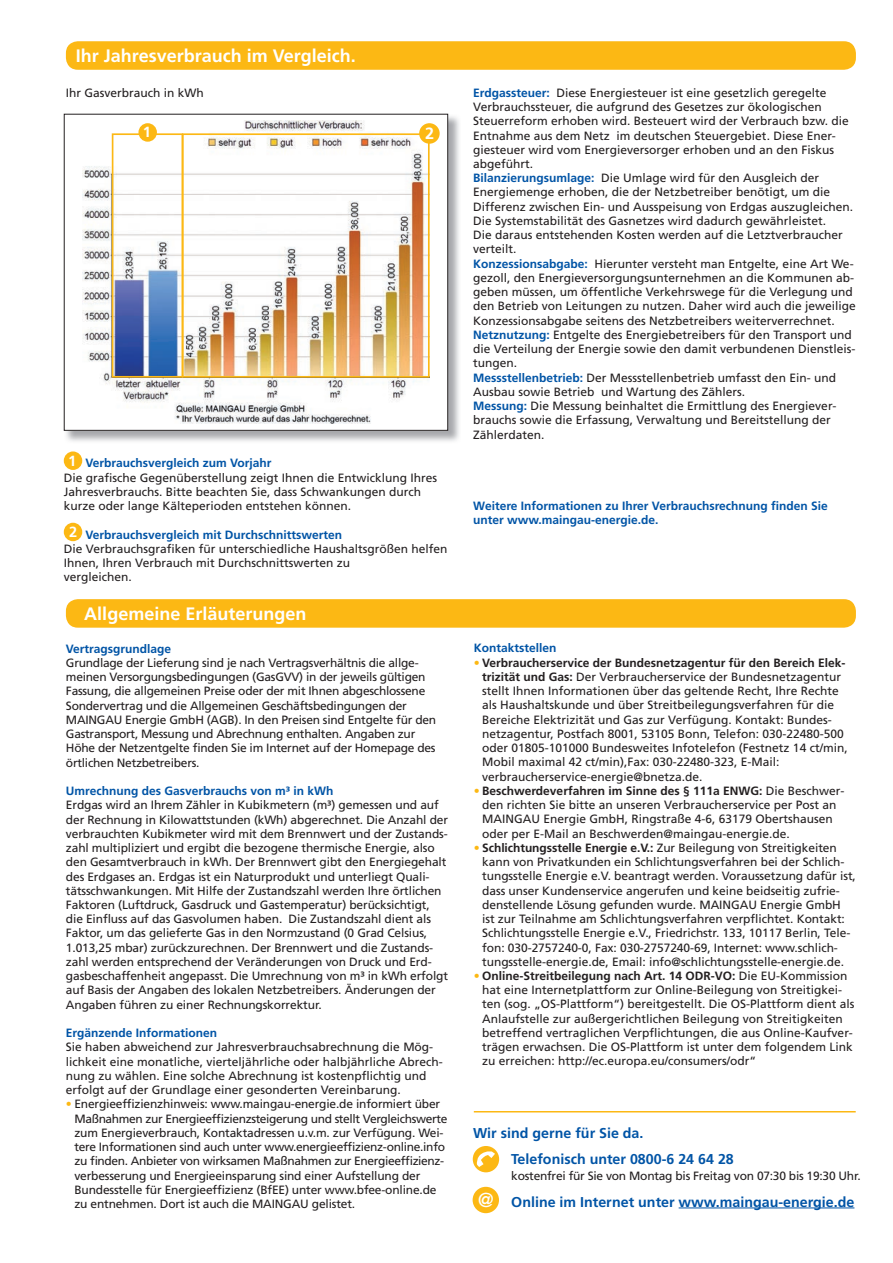
<style>
.page{position:relative;width:893px;height:1263px;background:#fff}
.page>*{position:absolute;margin:0;border:0;box-sizing:border-box;transform-origin:0 0}
.t1{font:20.25px "Frutiger";color:#fff}
.t2{font:700 18px "Frutiger";color:#fff}
.t3{font:700 16.35px "Frutiger";color:#fff}
.t4{font:700 14.7px "Frutiger";color:#fff}
.t5{font:700 14.25px/26.2px "Frutiger";color:#0154a6}
.t6{font:12px/14.2px "Frutiger";color:#231f20}
.t7{font:12px/14.2px "Frutiger";letter-spacing:-.02em;color:#231f20}
.t8{font:700 12px/14.2px "Frutiger";color:#0154a6}
.s1{font-weight:700;font-size:14.7px;color:#fff}
.s2{font-weight:700;color:#0154a6}
.s3{color:#fcb814}
.s4{font-weight:700}
</style>
<div class="page">
<div style="left:66px;top:41px;width:790px;height:29px;background:#fcb814;border-radius:12px"></div>
<div style="left:64px;top:451px;width:18px;height:19px;background:#fcb814;border-radius:50%"></div>
<div style="left:64px;top:523px;width:18px;height:18px;background:#fcb814;border-radius:50%"></div>
<div style="left:66px;top:599px;width:790px;height:29px;background:#fcb814;border-radius:12px"></div>
<img style="left:66px;top:114px;width:393px;height:327px">
<div style="left:64px;top:114px;width:384px;height:316px;background:#fff"></div>
<img style="left:83px;top:121px;width:344px;height:303px">
<div style="left:64px;top:114px;width:384px;height:317px;border:1px solid #231f20"></div>
<div style="left:182px;top:133px;width:248px;height:245px;border:2px solid #fcb814"></div>
<div style="left:419px;top:123px;width:21px;height:21px;background:#fcb814;border-radius:50%"></div>
<div style="left:473px;top:1146px;width:26px;height:26px;background:#fcb814;border-radius:50%"></div>
<svg style="left:477px;top:1151px;width:18px;height:16px"></svg>
<div style="left:473px;top:1187px;width:26px;height:26px;background:#fcb814;border-radius:50%"></div>
<hr style="left:679px;top:1207px;width:175px;height:1px;background:#0154a6">
<hr style="left:474px;top:1111px;width:382px;height:1px;background:#fcb814">
<div style="left:112px;top:133px;width:71px;height:245px;border:2px solid #fcb814"></div>
<div style="left:138px;top:123px;width:19px;height:19px;background:#fcb814;border-radius:50%"></div>
<h2 class="t2" style="left:76px;top:45px;width:281px">Ihr Jahresverbrauch im Vergleich.</h2>
<p class="t6" style="left:66px;top:85px;width:140px">Ihr Gasverbrauch in kWh</p>
<p class="t4" style="left:143px;top:124px;width:10px">1</p>
<h3 class="t3" style="left:425px;top:124px;width:11px">2</h3>
<p class="t6" style="left:64px;top:456px;width:375px;text-indent:4px"><span class="s1">1</span> <span class="s2">Verbrauchsvergleich zum Vorjahr<br></span>Die grafische Gegenüberstellung zeigt Ihnen die Entwicklung Ihres Jahresverbrauchs. Bitte beachten Sie, dass Schwankungen durch kurze oder lange Kälteperioden entstehen können.</p>
<p class="t6" style="left:64px;top:527px;width:385px;text-indent:6px"><span class="s1">2</span> <span class="s2">Verbrauchsvergleich mit Durchschnittswerten<br></span>Die Verbrauchsgrafiken für unterschiedliche Haushaltsgrößen helfen Ihnen, Ihren Verbrauch mit Durchschnittswerten zu<br>vergleichen.</p>
<h2 class="t2" style="left:84px;top:603px;width:224px">Allgemeine Erläuterungen</h2>
<p class="t8" style="left:66px;top:641px;width:107px">Vertragsgrundlage</p>
<p class="t7" style="left:66px;top:655px;width:372px">Grundlage der Lieferung sind je nach Vertragsverhältnis die allge&shy;meinen Versorgungsbedingungen (GasGVV) in der jeweils gültigen Fassung, die allgemeinen Preise oder der mit Ihnen abgeschlossene Sondervertrag und die Allgemeinen Geschäftsbedingungen der MAINGAU Energie GmbH (AGB). In den Preisen sind Entgelte für den Gastransport, Messung und Abrechnung enthalten. Angaben zur Höhe der Netzentgelte finden Sie im Internet auf der Homepage des örtlichen Netzbetreibers.</p>
<p class="t8" style="left:66px;top:784px;width:269px">Umrechnung des Gasverbrauchs von m³ in kWh</p>
<p class="t6" style="left:66px;top:798px;width:384px">Erdgas wird an Ihrem Zähler in Kubikmetern (m³) gemessen und auf der Rechnung in Kilowattstunden (kWh) abgerechnet. Die Anzahl der verbrauchten Kubikmeter wird mit dem Brennwert und der Zustands&shy;zahl multipliziert und ergibt die bezogene thermische Energie, also den Gesamtverbrauch in kWh. Der Brennwert gibt den Energiegehalt des Erdgases an. Erdgas ist ein Naturprodukt und unterliegt Quali&shy;tätsschwankungen. Mit Hilfe der Zustandszahl werden Ihre örtlichen Faktoren (Luftdruck, Gasdruck und Gastemperatur) berücksichtigt, die Einfluss auf das Gasvolumen haben. Die Zustandszahl dient als Faktor, um das gelieferte Gas in den Normzustand (0 Grad Celsius, 1.013,25 mbar) zurückzurechnen. Der Brennwert und die Zustands&shy;zahl werden entsprechend der Veränderungen von Druck und Erd&shy;gasbeschaffenheit angepasst. Die Umrechnung von m³ in kWh erfolgt auf Basis der Angaben des lokalen Netzbetreibers. Änderungen der Angaben führen zu einer Rechnungskorrektur.</p>
<p class="t8" style="left:66px;top:1026px;width:153px">Ergänzende Informationen</p>
<p class="t6" style="left:66px;top:1040px;width:378px">Sie haben abweichend zur Jahresverbrauchsabrechnung die Mög&shy;lichkeit eine monatliche, vierteljährliche oder halbjährliche Abrech&shy;nung zu wählen. Eine solche Abrechnung ist kostenpflichtig und erfolgt auf der Grundlage einer gesonderten Vereinbarung.</p>
<p class="t6" style="left:74px;top:1097px;width:375px;text-indent:-9px"><span class="s3">•</span> Energieeffizienzhinweis: www.maingau-energie.de informiert über Maßnahmen zur Energieeffizienzsteigerung und stellt Vergleichswerte zum Energieverbrauch, Kontaktadressen u.v.m. zur Verfügung. Wei&shy;tere Informationen sind auch unter www.energieeffizienz-online.info zu finden. Anbieter von wirksamen Maßnahmen zur Energieeffizienz&shy;verbesserung und Energieeinsparung sind einer Aufstellung der Bundesstelle für Energieeffizienz (BfEE) unter www.bfee-online.de zu entnehmen. Dort ist auch die MAINGAU gelistet.</p>
<p class="t6" style="left:473px;top:85px;width:384px"><span class="s2">Erdgassteuer:</span> Diese Energiesteuer ist eine gesetzlich geregelte Verbrauchssteuer, die aufgrund des Gesetzes zur ökologischen Steuerreform erhoben wird. Besteuert wird der Verbrauch bzw. die Entnahme aus dem Netz im deutschen Steuergebiet. Diese Ener&shy;giesteuer wird vom Energieversorger erhoben und an den Fiskus abgeführt.<br><span class="s2">Bilanzierungsumlage:</span> Die Umlage wird für den Ausgleich der Energiemenge erhoben, die der Netzbetreiber benötigt, um die Differenz zwischen Ein- und Ausspeisung von Erdgas auszugleichen.<br>Die Systemstabilität des Gasnetzes wird dadurch gewährleistet.<br>Die daraus entstehenden Kosten werden auf die Letztverbraucher verteilt.<br><span class="s2">Konzessionsabgabe:</span> Hierunter versteht man Entgelte, eine Art We&shy;gezoll, den Energieversorgungsunternehmen an die Kommunen ab&shy;geben müssen, um öffentliche Verkehrswege für die Verlegung und den Betrieb von Leitungen zu nutzen. Daher wird auch die jeweilige Konzessionsabgabe seitens des Netzbetreibers weiterverrechnet.<br><span class="s2">Netznutzung:</span> Entgelte des Energiebetreibers für den Transport und die Verteilung der Energie sowie den damit verbundenen Dienstleis&shy;tungen.<br><span class="s2">Messstellenbetrieb:</span> Der Messstellenbetrieb umfasst den Ein- und Ausbau sowie Betrieb und Wartung des Zählers.<br><span class="s2">Messung:</span> Die Messung beinhaltet die Ermittlung des Energiever&shy;brauchs sowie die Erfassung, Verwaltung und Bereitstellung der Zählerdaten.</p>
<p class="t8" style="left:473px;top:498px;width:356px">Weitere Informationen zu Ihrer Verbrauchsrechnung finden Sie unter www.maingau-energie.de.</p>
<p class="t8" style="left:474px;top:641px;width:84px">Kontaktstellen</p>
<p class="t6" style="left:482px;top:655px;width:367px;text-indent:-9px"><span class="s3">•</span> <span class="s4">Verbraucherservice der Bundesnetzagentur für den Bereich Elek&shy;trizität und Gas:</span> Der Verbraucherservice der Bundesnetzagentur stellt Ihnen Informationen über das geltende Recht, Ihre Rechte als Haushaltskunde und über Streitbeilegungsverfahren für die Bereiche Elektrizität und Gas zur Verfügung. Kontakt: Bundes&shy;netzagentur, Postfach 8001, 53105 Bonn, Telefon: 030-22480-500 oder 01805-101000 Bundesweites Infotelefon (Festnetz 14 ct/min, Mobil maximal 42 ct/min),Fax: 030-22480-323, E-Mail: verbraucherservice-energie@bnetza.de.</p>
<p class="t6" style="left:482px;top:783px;width:364px;text-indent:-9px"><span class="s3">•</span> <span class="s4">Beschwerdeverfahren im Sinne des § 111a ENWG:</span> Die Beschwer&shy;den richten Sie bitte an unseren Verbraucherservice per Post an MAINGAU Energie GmbH, Ringstraße 4-6, 63179 Obertshausen oder per E-Mail an Beschwerden@maingau-energie.de.</p>
<p class="t6" style="left:482px;top:840px;width:375px;text-indent:-9px"><span class="s3">•</span> <span class="s4">Schlichtungsstelle Energie e.V.:</span> Zur Beilegung von Streitigkeiten kann von Privatkunden ein Schlichtungsverfahren bei der Schlich&shy;tungsstelle Energie e.V. beantragt werden. Voraussetzung dafür ist, dass unser Kundenservice angerufen und keine beidseitig zufrie&shy;denstellende Lösung gefunden wurde. MAINGAU Energie GmbH ist zur Teilnahme am Schlichtungsverfahren verpflichtet. Kontakt:<br>Schlichtungsstelle Energie e.V., Friedrichstr. 133, 10117 Berlin, Tele&shy;fon: 030-2757240-0, Fax: 030-2757240-69, Internet: www.schlich&shy;tungsstelle-energie.de, Email: info@schlichtungsstelle-energie.de.</p>
<p class="t6" style="left:482px;top:968px;width:374px;text-indent:-9px"><span class="s3">•</span> <span class="s4">Online-Streitbeilegung nach Art. 14 ODR-VO:</span> Die EU-Kommission hat eine Internetplattform zur Online-Beilegung von Streitigkei&shy;ten (sog. „OS-Plattform“) bereitgestellt. Die OS-Plattform dient als Anlaufstelle zur außergerichtlichen Beilegung von Streitigkeiten betreffend vertraglichen Verpflichtungen, die aus Online-Kaufver&shy;trägen erwachsen. Die OS-Plattform ist unter dem folgendem Link zu erreichen: http://ec.europa.eu/consumers/odr“</p>
<p class="t5" style="left:511px;top:1119px;width:224px;text-indent:-38px">Wir sind gerne für Sie da.<br>Telefonisch unter 0800-6 24 64 28</p>
<p class="t7" style="left:511px;top:1169px;width:351px">kostenfrei für Sie von Montag bis Freitag von 07:30 bis 19:30 Uhr.</p>
<p class="t5" style="left:511px;top:1188px;width:345px">Online im Internet unter www.maingau-energie.de</p>
<h1 class="t1" style="left:478px;top:1188px;width:18px">@</h1>
</div>
